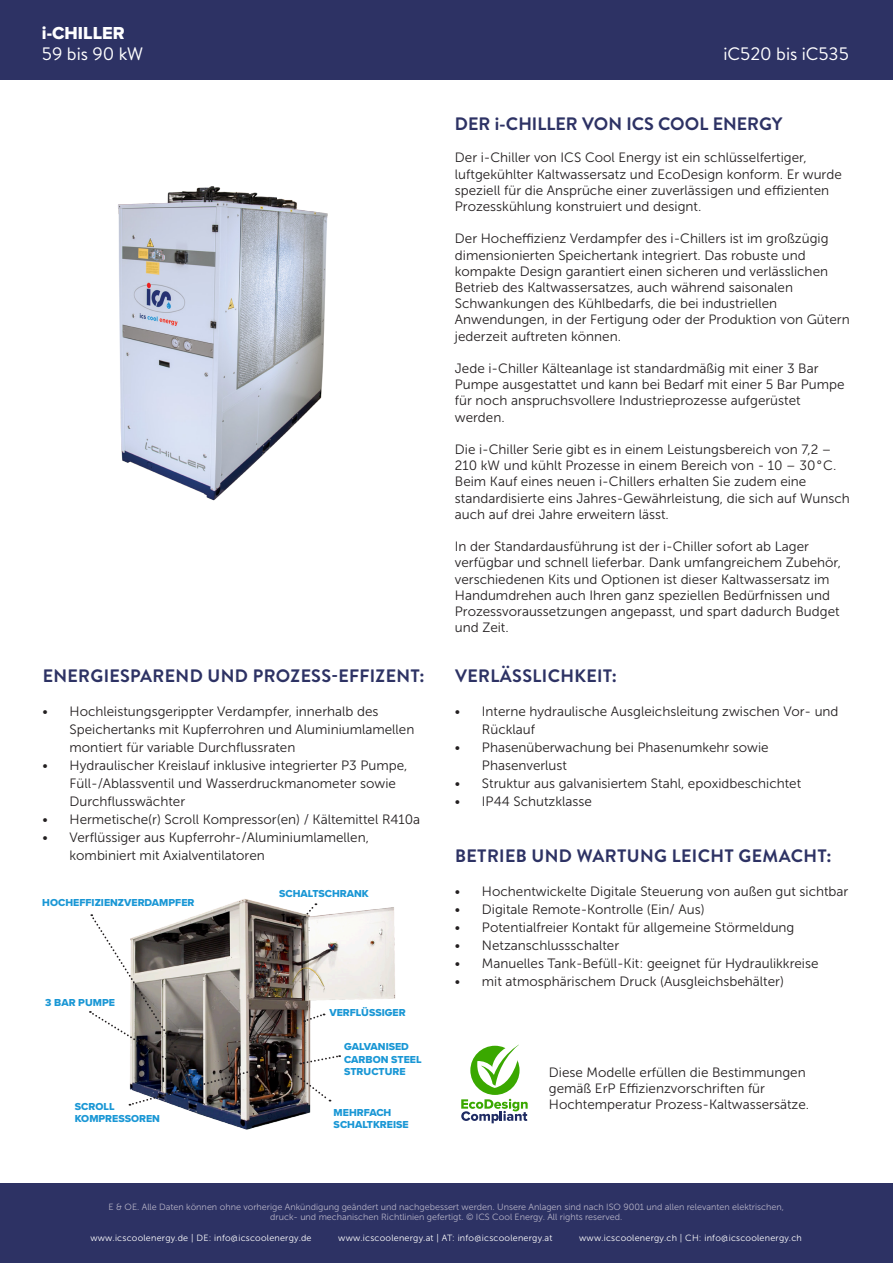
<style>
.page{position:relative;width:893px;height:1263px;background:#fff}
.page>*{position:absolute;margin:0;border:0;box-sizing:border-box;transform-origin:0 0}
.t1{font:700 18px "Brandon Text";letter-spacing:.02em;color:#2d3264}
.t2{font:700 18px "Brandon Text";color:#2d3264}
.t3{font:18px "Brandon Text";color:#fff}
.t4{font:18px "Proxima Nova A Extrabld";color:#fff}
.t5{font:13.5px/16.2px "Museo Sans 300";color:#231f20}
.t6{font:10.5px "Proxima Nova A Extrabld";color:#1a97d5}
.t7{font:9px "Museo Sans 300";color:#b7b4c7}
.t8{font:9px "Museo Sans 300";letter-spacing:.025em;color:#fff}
</style>
<div class="page">
<div style="left:470px;top:1046px;width:50px;height:49px;background:#3aa800;border-radius:50%"></div>
<svg style="left:477px;top:1044px;width:43px;height:44px"></svg>
<svg style="left:461px;top:1099px;width:67px;height:24px"></svg>
<div style="left:0;top:0;width:893px;height:79px;background:#2d3264"></div>
<img style="left:118px;top:186px;width:210px;height:315px">
<div style="left:0;top:1183px;width:893px;height:80px;background:#2d3264"></div>
<img style="left:176px;top:899px;width:220px;height:231px">
<svg style="left:90px;top:914px;width:164px;height:192px"></svg>
<svg style="left:286px;top:1054px;width:54px;height:48px"></svg>
<svg style="left:304px;top:1013px;width:21px;height:9px"></svg>
<svg style="left:268px;top:903px;width:49px;height:58px"></svg>
<p class="t4" style="left:42px;top:19px;width:84px">i-CHILLER</p>
<p class="t3" style="left:42px;top:42px;width:103px">59 bis 90 kW</p>
<p class="t3" style="left:723px;top:42px;width:127px">iC520 bis iC535</p>
<p class="t1" style="left:43px;top:663px;width:383px">ENERGIESPAREND UND PROZESS-EFFIZENT:</p>
<p class="t5" style="left:70px;top:703px;width:346px;line-height:18px;text-indent:-27px">• Hochleistungsgerippter Verdampfer, innerhalb des<br>Speichertanks mit Kupferrohren und Aluminiumlamellen montiert für variable Durchflussraten</p>
<p class="t5" style="left:70px;top:757px;width:339px;line-height:18px;text-indent:-27px">• Hydraulischer Kreislauf inklusive integrierter P3 Pumpe,<br>Füll-/Ablassventil und Wasserdruckmanometer sowie<br>Durchflusswächter</p>
<p class="t5" style="left:43px;top:811px;width:379px">• Hermetische(r) Scroll Kompressor(en) / Kältemittel R410a</p>
<p class="t5" style="left:70px;top:829px;width:301px;line-height:18px;text-indent:-27px">• Verflüssiger aus Kupferrohr-/Aluminiumlamellen, kombiniert mit Axialventilatoren</p>
<p class="t6" style="left:42px;top:894px;width:154px">HOCHEFFIZIENZVERDAMPFER</p>
<p class="t6" style="left:45px;top:994px;width:71px">3 BAR PUMPE</p>
<p class="t6" style="left:75px;top:1098px;width:41px">SCROLL</p>
<p class="t6" style="left:75px;top:1111px;width:87px">KOMPRESSOREN</p>
<p class="t6" style="left:279px;top:886px;width:91px">SCHALTSCHRANK</p>
<p class="t6" style="left:329px;top:1005px;width:78px">VERFLÜSSIGER</p>
<p class="t6" style="left:344px;top:1038px;width:66px">GALVANISED</p>
<p class="t6" style="left:344px;top:1051px;width:79px">CARBON STEEL</p>
<p class="t6" style="left:344px;top:1064px;width:63px">STRUCTURE</p>
<p class="t6" style="left:334px;top:1104px;width:59px">MEHRFACH</p>
<p class="t6" style="left:334px;top:1117px;width:77px">SCHALTKREISE</p>
<p class="t2" style="left:455px;top:111px;width:329px">DER i-CHILLER VON ICS COOL ENERGY</p>
<p class="t5" style="left:455px;top:150px;width:388px">Der i-Chiller von ICS Cool Energy ist ein schlüsselfertiger, luftgekühlter Kaltwassersatz und EcoDesign konform. Er wurde speziell für die Ansprüche einer zuverlässigen und effizienten Prozesskühlung konstruiert und designt.</p>
<p class="t5" style="left:455px;top:231px;width:396px">Der Hocheffizienz Verdampfer des i-Chillers ist im großzügig dimensionierten Speichertank integriert. Das robuste und kompakte Design garantiert einen sicheren und verlässlichen Betrieb des Kaltwassersatzes, auch während saisonalen Schwankungen des Kühlbedarfs, die bei industriellen Anwendungen, in der Fertigung oder der Produktion von Gütern jederzeit auftreten können.</p>
<p class="t5" style="left:455px;top:360px;width:391px">Jede i-Chiller Kälteanlage ist standardmäßig mit einer 3 Bar Pumpe ausgestattet und kann bei Bedarf mit einer 5 Bar Pumpe für noch anspruchsvollere Industrieprozesse aufgerüstet werden.</p>
<p class="t5" style="left:455px;top:441px;width:396px">Die i-Chiller Serie gibt es in einem Leistungsbereich von 7,2 – 210 kW und kühlt Prozesse in einem Bereich von - 10 – 30°C.<br>Beim Kauf eines neuen i-Chillers erhalten Sie zudem eine standardisierte eins Jahres-Gewährleistung, die sich auf Wunsch auch auf drei Jahre erweitern lässt.</p>
<p class="t5" style="left:455px;top:538px;width:388px">In der Standardausführung ist der i-Chiller sofort ab Lager verfügbar und schnell lieferbar. Dank umfangreichem Zubehör, verschiedenen Kits und Optionen ist dieser Kaltwassersatz im Handumdrehen auch Ihren ganz speziellen Bedürfnissen und Prozessvoraussetzungen angepasst, und spart dadurch Budget und Zeit.</p>
<p class="t1" style="left:455px;top:663px;width:163px">VERLÄSSLICHKEIT:</p>
<p class="t5" style="left:482px;top:703px;width:358px;line-height:18px;text-indent:-27px">• Interne hydraulische Ausgleichsleitung zwischen Vor- und<br>Rücklauf</p>
<p class="t5" style="left:482px;top:739px;width:288px;line-height:18px;text-indent:-27px">• Phasenüberwachung bei Phasenumkehr sowie<br>Phasenverlust</p>
<p class="t5" style="left:455px;top:775px;width:348px">• Struktur aus galvanisiertem Stahl, epoxidbeschichtet</p>
<p class="t5" style="left:455px;top:793px;width:139px">• IP44 Schutzklasse</p>
<p class="t1" style="left:455px;top:843px;width:378px">BETRIEB UND WARTUNG LEICHT GEMACHT:</p>
<p class="t5" style="left:455px;top:883px;width:395px">• Hochentwickelte Digitale Steuerung von außen gut sichtbar</p>
<p class="t5" style="left:455px;top:901px;width:251px">• Digitale Remote-Kontrolle (Ein/ Aus)</p>
<p class="t5" style="left:455px;top:919px;width:341px">• Potentialfreier Kontakt für allgemeine Störmeldung</p>
<p class="t5" style="left:455px;top:937px;width:166px">• Netzanschlussschalter</p>
<p class="t5" style="left:455px;top:955px;width:365px">• Manuelles Tank-Befüll-Kit: geeignet für Hydraulikkreise</p>
<p class="t5" style="left:455px;top:973px;width:331px">• mit atmosphärischem Druck (Ausgleichsbehälter)</p>
<p class="t5" style="left:549px;top:1064px;width:262px">Diese Modelle erfüllen die Bestimmungen gemäß ErP Effizienzvorschriften für<br>Hochtemperatur Prozess-Kaltwassersätze.</p>
<p class="t7" style="left:109px;top:1201px;width:677px">E &amp; OE. Alle Daten können ohne vorherige Ankündigung geändert und nachgebessert werden. Unsere Anlagen sind nach ISO 9001 und allen relevanten elektrischen,</p>
<p class="t7" style="left:270px;top:1212px;width:353px">druck- und mechanischen Richtlinien gefertigt. © ICS Cool Energy. All rights reserved.</p>
<p class="t8" style="left:90px;top:1232px;width:223px">www.icscoolenergy.de | DE: info@icscoolenergy.de</p>
<p class="t8" style="left:338px;top:1232px;width:216px">www.icscoolenergy.at | AT: info@icscoolenergy.at</p>
<p class="t8" style="left:579px;top:1232px;width:224px">www.icscoolenergy.ch | CH: info@icscoolenergy.ch</p>
</div>
